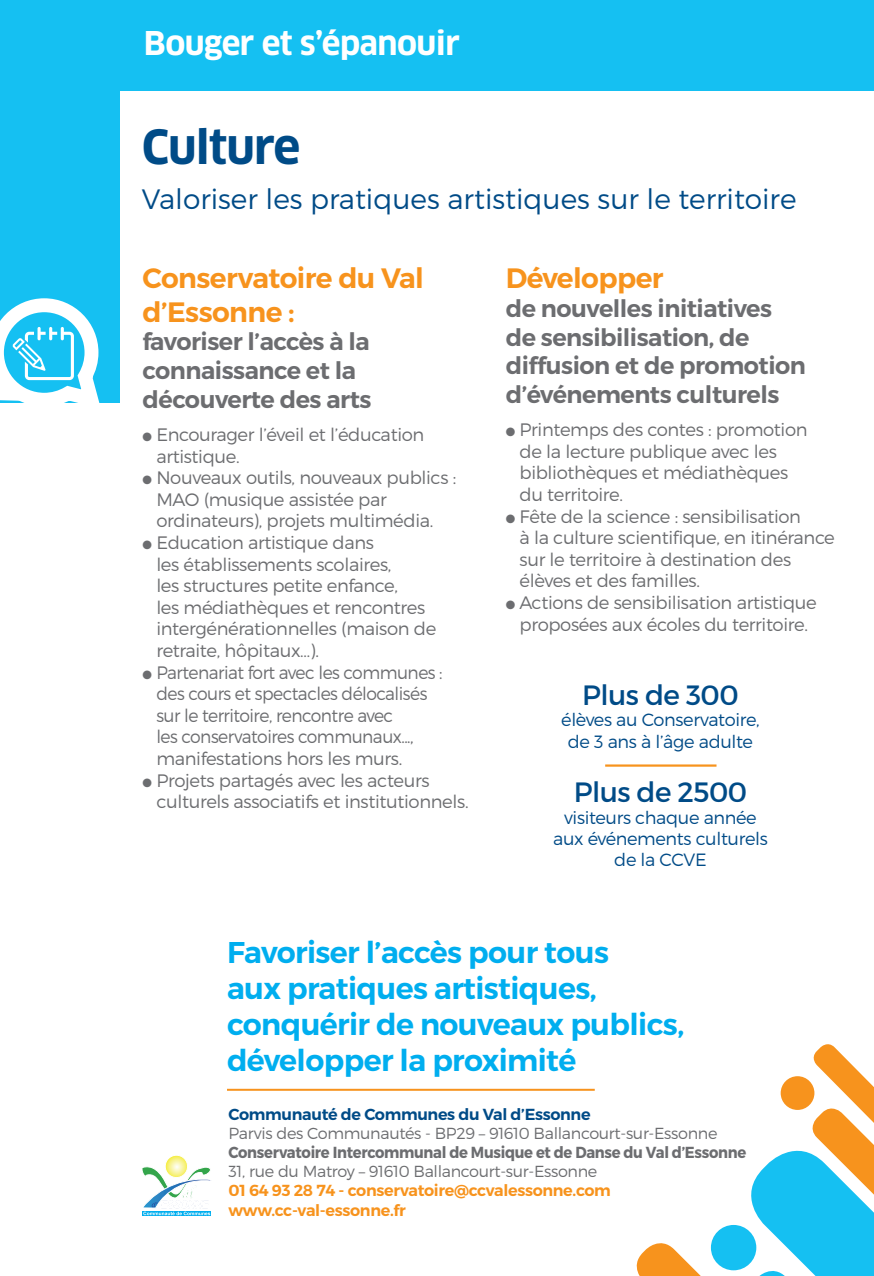
<style>
.page{position:relative;width:874px;height:1276px;background:#fff}
.page>*{position:absolute;margin:0;border:0;box-sizing:border-box;transform-origin:0 0}
.t1{font:700 46px "Clan Pro";letter-spacing:-.02em;color:#004b87}
.t2{font:700 32px "Clan Pro";letter-spacing:-.02em;color:#fff}
.t3{font:600 30px/36px "Montserrat";letter-spacing:-.02em;color:#00aeef}
.t4{font:300 28px "Montserrat";color:#004b87}
.t5{font:600 28px/33.6px "Montserrat";letter-spacing:-.02em;color:#f7931d}
.t6{font:28px "Montserrat";letter-spacing:-.02em;color:#004b87}
.t7{font:600 24px/28.8px "Montserrat";letter-spacing:-.02em;color:#6c6d70}
.t8{font:300 18px/21.6px "Montserrat";letter-spacing:-.02em;color:#6c6d70}
.t9{font:300 18px/21.6px "Montserrat";letter-spacing:-.02em;color:#6c6d70;scale:.95 1}
.t10{font:300 17.8px/21.4px "Montserrat";letter-spacing:-.02em;color:#004b87;text-align:center}
.t11{font:300 16px "Montserrat";letter-spacing:-.02em;color:#6c6d70}
.t12{font:600 16px "Montserrat";letter-spacing:-.02em;color:#f7931d}
.t13{font:700 16px "Montserrat";letter-spacing:-.02em;color:#6c6d70;scale:.92 1}
.t14{font:600 16px "Montserrat";letter-spacing:-.02em;color:#004b87}
</style>
<div class="page">
<div style="left:0;top:0;width:873px;height:91px;background:#15c0f2"></div>
<div style="left:0;top:0;width:119px;height:403px;background:#15c0f2"></div>
<svg style="left:0;top:298px;width:100px;height:105px"></svg>
<hr style="left:227px;top:1088px;width:367px;height:2px;background:#f7931d">
<svg style="left:165px;top:1155px;width:22px;height:22px"></svg>
<div style="left:165px;top:1155px;width:22px;height:22px;border:1px solid #fff;border-radius:50%"></div>
<svg style="left:142px;top:1165px;width:69px;height:50px"></svg>
<svg style="left:636px;top:1044px;width:237px;height:232px"></svg>
<div style="left:780px;top:1076px;width:34px;height:34px;background:#f7931d;border-radius:50%"></div>
<div style="left:710px;top:1225px;width:46px;height:45px;background:#15c0f2;border-radius:50%"></div>
<hr style="left:605px;top:764px;width:111px;height:2px;background:#f7931d">
<p class="t2" style="left:144px;top:25px;width:317px">Bouger et s’épanouir</p>
<p class="t1" style="left:142px;top:120px;width:160px">Culture</p>
<p class="t4" style="left:142px;top:182px;width:655px">Valoriser les pratiques artistiques sur le territoire</p>
<p class="t5" style="left:142px;top:261px;width:283px">Conservatoire du Val d’Essonne :</p>
<p class="t7" style="left:142px;top:328px;width:230px">favoriser l’accès à la connaissance et la découverte des arts</p>
<p class="t8" style="left:156px;top:423px;width:269px;text-indent:-14px">● Encourager l’éveil et l’éducation artistique.</p>
<p class="t8" style="left:156px;top:467px;width:301px;text-indent:-14px">● Nouveaux outils, nouveaux publics :<br>MAO (musique assistée par ordinateurs), projets multimédia.</p>
<p class="t8" style="left:156px;top:531px;width:281px;text-indent:-14px">● Education artistique dans<br>les établissements scolaires,<br>les structures petite enfance,<br>les médiathèques et rencontres intergénérationnelles (maison de retraite, hôpitaux…).</p>
<p class="t9" style="left:156px;top:661px;width:303px;text-indent:-14px">● Partenariat fort avec les communes : des cours et spectacles délocalisés sur le territoire, rencontre avec<br>les conservatoires communaux..., manifestations hors les murs.</p>
<p class="t8" style="left:156px;top:769px;width:313px;text-indent:-14px">● Projets partagés avec les acteurs culturels associatifs et institutionnels.</p>
<p class="t5" style="left:505px;top:261px;width:159px">Développer</p>
<p class="t7" style="left:505px;top:294px;width:301px">de nouvelles initiatives de sensibilisation, de diffusion et de promotion d’événements culturels</p>
<p class="t8" style="left:519px;top:419px;width:289px;text-indent:-14px">● Printemps des contes : promotion de la lecture publique avec les bibliothèques et médiathèques du territoire.</p>
<p class="t8" style="left:519px;top:505px;width:316px;text-indent:-14px">● Fête de la science : sensibilisation<br>à la culture scientifique, en itinérance sur le territoire à destination des élèves et des familles.</p>
<p class="t8" style="left:505px;top:591px;width:312px;text-align:center">● Actions de sensibilisation artistique proposées aux écoles du territoire.</p>
<p class="t6" style="left:582px;top:678px;width:158px">Plus de 300</p>
<p class="t10" style="left:561px;top:709px;width:200px">élèves au Conservatoire, de 3 ans à l’âge adulte</p>
<p class="t6" style="left:573px;top:775px;width:175px">Plus de 2500</p>
<p class="t10" style="left:564px;top:806px;width:194px">visiteurs chaque année</p>
<p class="t10" style="left:553px;top:828px;width:216px">aux événements culturels</p>
<p class="t10" style="left:614px;top:849px;width:94px">de la CCVE</p>
<p class="t3" style="left:227px;top:935px;width:458px">Favoriser l’accès pour tous<br>aux pratiques artistiques, conquérir de nouveaux publics, développer la proximité</p>
<p class="t14" style="left:228px;top:1104px;width:363px">Communauté de Communes du Val d’Essonne</p>
<p class="t11" style="left:228px;top:1123px;width:490px">Parvis des Communautés - BP29 – 91610 Ballancourt-sur-Essonne</p>
<p class="t13" style="left:228px;top:1142px;width:564px">Conservatoire Intercommunal de Musique et de Danse du Val d’Essonne</p>
<p class="t11" style="left:228px;top:1161px;width:370px">31, rue du Matroy – 91610 Ballancourt-sur-Essonne</p>
<p class="t12" style="left:228px;top:1180px;width:383px">01 64 93 28 74 - conservatoire@ccvalessonne.com</p>
<p class="t12" style="left:228px;top:1200px;width:179px">www.cc-val-essonne.fr</p>
</div>
